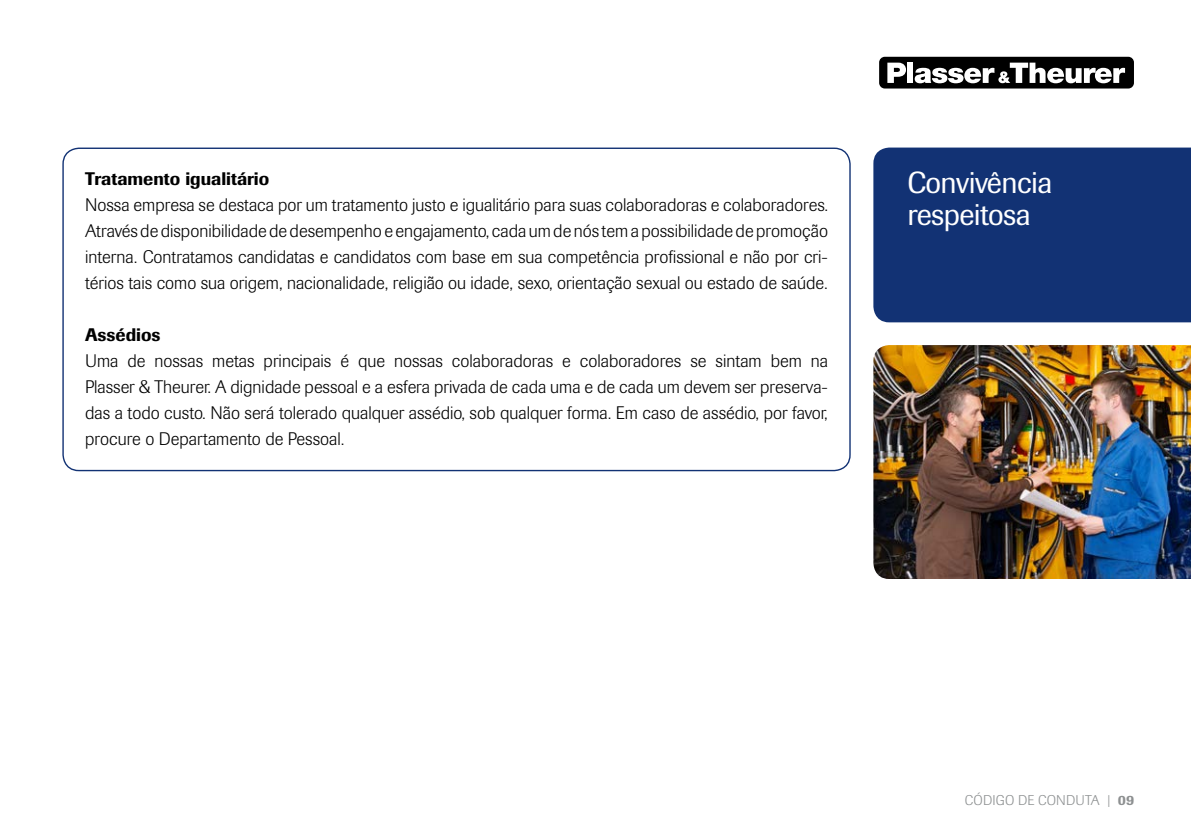
<style>
.page{position:relative;width:1191px;height:840px;background:#fff}
.page>*{position:absolute;margin:0;border:0;box-sizing:border-box;transform-origin:0 0}
.t1{font:30px/32px "Imago Pro";letter-spacing:-.02em;color:#fff}
.t2{font:300 18px/26px "Imago Pro";color:#000;text-align:justify}
.t3{font:500 18px "Imago Pro";color:#000}
.t4{font:300 14px "Imago Pro";letter-spacing:.01em;color:#8d9091}
.s1{font-weight:500}
</style>
<div class="page">
<div style="left:879px;top:57px;width:255px;height:31px;background:#000;border-radius:6px"></div>
<svg style="left:887px;top:63px;width:19px;height:20px"></svg>
<div style="left:907px;top:63px;width:6px;height:20px;background:#fff"></div>
<svg style="left:914px;top:63px;width:211px;height:20px"></svg>
<div style="left:873px;top:147px;width:318px;height:175px;background:#123274"></div>
<img style="left:873px;top:345px;width:318px;height:233px">
<p class="t3" style="left:85px;top:167px;width:186px">Tratamento igualitário</p>
<p class="t2" style="left:85px;top:191px;width:744px">Nossa empresa se destaca por um tratamento justo e igualitário para suas colaboradoras e colaboradores.<br>Através de disponibilidade de desempenho e engajamento, cada um de nós tem a possibilidade de promoção interna. Contratamos candidatas e candidatos com base em sua competência profissional e não por cri&shy;térios tais como sua origem, nacionalidade, religião ou idade, sexo, orientação sexual ou estado de saúde.</p>
<p class="t3" style="left:85px;top:323px;width:77px">Assédios</p>
<p class="t2" style="left:85px;top:347px;width:744px">Uma de nossas metas principais é que nossas colaboradoras e colaboradores se sintam bem na Plasser &amp; Theurer. A dignidade pessoal e a esfera privada de cada uma e de cada um devem ser preserva&shy;das a todo custo. Não será tolerado qualquer assédio, sob qualquer forma. Em caso de assédio, por favor, procure o Departamento de Pessoal.</p>
<h1 class="t1" style="left:907px;top:166px;width:147px">Convivência respeitosa</h1>
<p class="t4" style="left:965px;top:790px;width:171px">CÓDIGO DE CONDUTA | <span class="s1">09</span></p>
</div>
